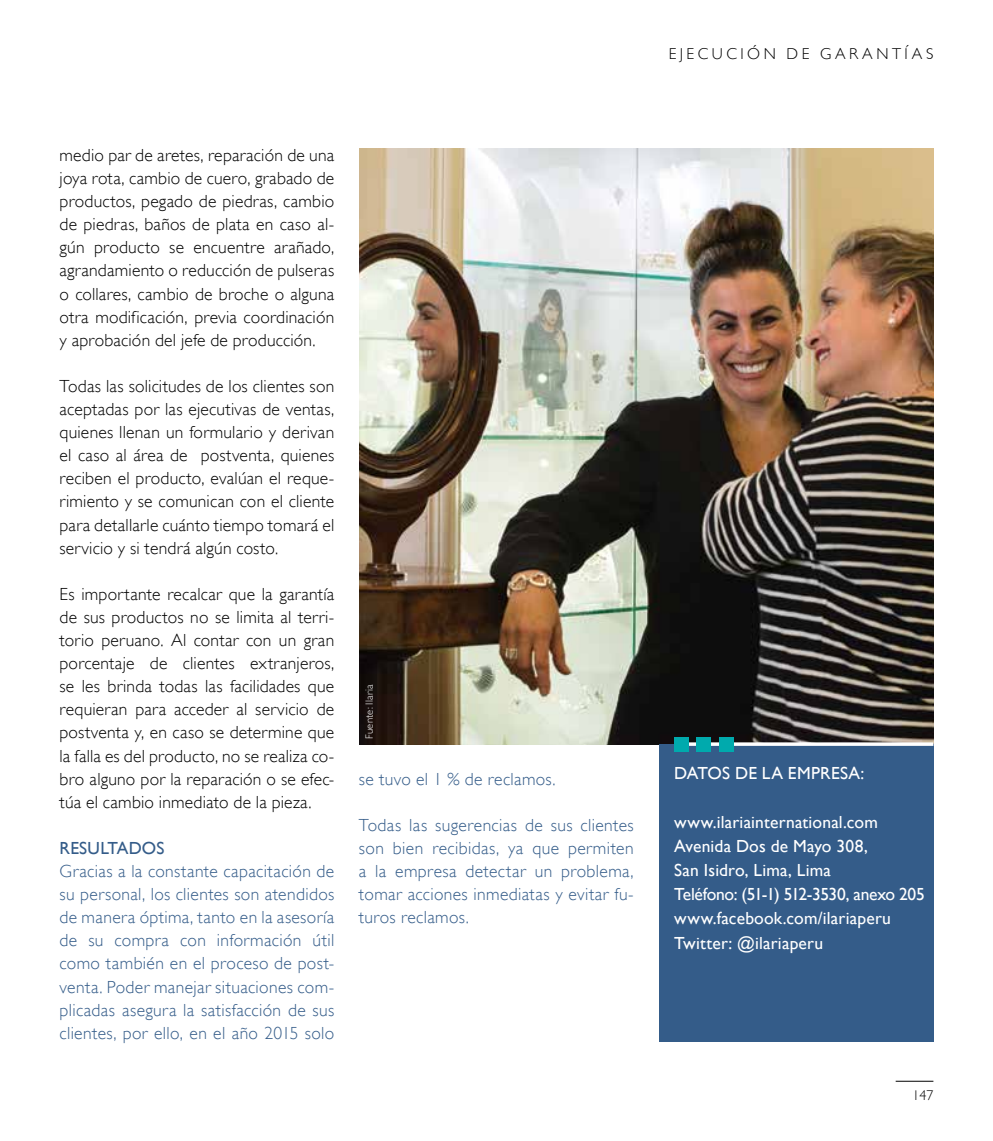
<style>
.page{position:relative;width:993px;height:1141px;background:#fff}
.page>*{position:absolute;margin:0;border:0;box-sizing:border-box;transform-origin:0 0}
.t1{font:300 17.5px/23.1px "Gill Sans";letter-spacing:.01em;color:#000;text-align:justify}
.t2{font:300 17.5px/23.1px "Gill Sans";letter-spacing:.02em;color:#345c89;text-align:justify}
.t3{font:17.5px/24.2px "Gill Sans";letter-spacing:.01em;color:#fff}
.t4{font:17.5px "Gill Sans";letter-spacing:.01em;color:#345c89}
.t5{font:300 15.75px "Gill Sans";letter-spacing:.22em;color:#000}
.t6{font:300 14px "Gill Sans";color:#000}
.t7{font:300 10.5px "Gill Sans";letter-spacing:.03em;color:#fff}
</style>
<div class="page">
<hr style="left:895px;top:1081px;width:38px;height:1px;background:#000">
<img style="left:359px;top:149px;width:574px;height:595px">
<div style="left:658px;top:744px;width:275px;height:298px;background:#345c89"></div>
<svg style="left:688px;top:742px;width:245px;height:4px"></svg>
<div style="left:673px;top:737px;width:15px;height:15px;background:#00aaad"></div>
<div style="left:696px;top:737px;width:15px;height:15px;background:#00aaad"></div>
<div style="left:718px;top:737px;width:15px;height:15px;background:#00aaad"></div>
<p class="t1" style="left:60px;top:144px;width:276px">medio par de aretes, reparación de una joya rota, cambio de cuero, grabado de productos, pegado de piedras, cambio de piedras, baños de plata en caso al&shy;gún producto se encuentre arañado, agrandamiento o reducción de pulseras o collares, cambio de broche o alguna otra modificación, previa coordinación y aprobación del jefe de producción.</p>
<p class="t1" style="left:60px;top:375px;width:276px">Todas las solicitudes de los clientes son aceptadas por las ejecutivas de ventas, quienes llenan un formulario y derivan el caso al área de postventa, quienes reciben el producto, evalúan el reque&shy;rimiento y se comunican con el cliente para detallarle cuánto tiempo tomará el servicio y si tendrá algún costo.</p>
<p class="t1" style="left:60px;top:582px;width:276px">Es importante recalcar que la garantía de sus productos no se limita al terri&shy;torio peruano. Al contar con un gran porcentaje de clientes extranjeros, se les brinda todas las facilidades que requieran para acceder al servicio de postventa y, en caso se determine que la falla es del producto, no se realiza co&shy;bro alguno por la reparación o se efec&shy;túa el cambio inmediato de la pieza.</p>
<p class="t4" style="left:60px;top:838px;width:106px">RESULTADOS</p>
<p class="t2" style="left:60px;top:860px;width:276px">Gracias a la constante capacitación de su personal, los clientes son atendidos de manera óptima, tanto en la asesoría de su compra con información útil como también en el proceso de post&shy;venta. Poder manejar situaciones com&shy;plicadas asegura la satisfacción de sus clientes, por ello, en el año 2015 solo</p>
<p class="t7" style="left:363px;top:739px;width:57px;rotate:-90deg">Fuente: Ilaria</p>
<p class="t2" style="left:359px;top:767px;width:198px">se tuvo el 1 % de reclamos.</p>
<p class="t2" style="left:359px;top:813px;width:276px">Todas las sugerencias de sus clientes son bien recibidas, ya que permiten a la empresa detectar un problema, tomar acciones inmediatas y evitar fu&shy;turos reclamos.</p>
<p class="t5" style="left:668px;top:44px;width:266px">EJECUCIÓN DE GARANTÍAS</p>
<p class="t3" style="left:673px;top:761px;width:192px">DATOS DE LA EMPRESA:</p>
<p class="t3" style="left:673px;top:810px;width:252px">www.ilariainternational.com<br>Avenida Dos de Mayo 308,<br>San Isidro, Lima, Lima<br>Teléfono: (51-1) 512-3530, anexo 205 www.facebook.com/ilariaperu<br>Twitter: @ilariaperu</p>
<p class="t6" style="left:912px;top:1087px;width:22px">147</p>
</div>
